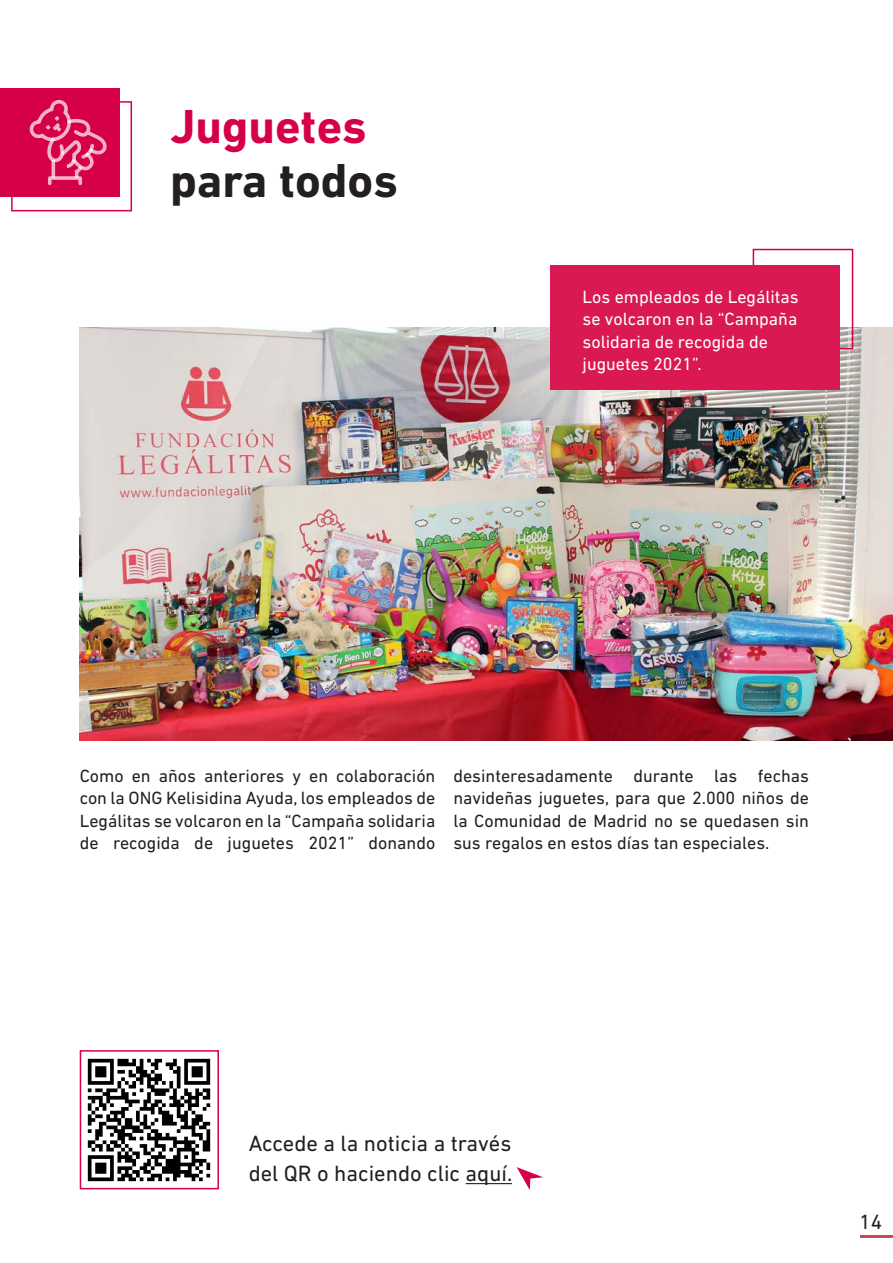
<style>
.page{position:relative;width:893px;height:1263px;background:#fff}
.page>*{position:absolute;margin:0;border:0;box-sizing:border-box;transform-origin:0 0}
.t1{font:700 48.6px "DIN Next LT Pro";color:#231f20}
.t2{font:700 48.6px "DIN Next LT Pro";color:#d60047}
.t3{font:22.5px "DIN Next LT Pro";color:#231f20}
.t4{font:21px "DIN Next LT Pro";color:#231f20}
.t5{font:18px/22.5px "DIN Next LT Pro";color:#231f20;text-align:justify}
.t6{font:18px/22.5px "DIN Next LT Pro";color:#fff}
</style>
<div class="page">
<img style="left:79px;top:1050px;width:140px;height:140px">
<svg style="left:517px;top:1167px;width:26px;height:23px"></svg>
<div style="left:0;top:88px;width:119px;height:109px;background:#d60047"></div>
<div style="left:11px;top:101px;width:121px;height:110px;border:2px solid #d90047"></div>
<hr style="left:466px;top:1183px;width:46px;height:1px;background:#231f20">
<img style="left:80px;top:328px;width:813px;height:412px">
<hr style="left:860px;top:1235px;width:33px;height:3px;background:#c74752">
<svg style="left:28px;top:100px;width:80px;height:86px"></svg>
<div style="left:753px;top:249px;width:100px;height:100px;border:2px solid #d60047"></div>
<div style="left:551px;top:266px;width:289px;height:124px;background:#da1952"></div>
<div style="left:80px;top:1050px;width:139px;height:139px;border:2px solid #d60047"></div>
<p class="t2" style="left:170px;top:98px;width:198px">Juguetes</p>
<p class="t1" style="left:170px;top:152px;width:229px">para todos</p>
<p class="t6" style="left:583px;top:285px;width:218px">Los empleados de Legálitas se volcaron en la “Campaña solidaria de recogida de juguetes 2021”.</p>
<p class="t5" style="left:80px;top:764px;width:357px">Como en años anteriores y en colaboración con la ONG Kelisidina Ayuda, los empleados de Legálitas se volcaron en la “Campaña solidaria de recogida de juguetes 2021” donando</p>
<p class="t5" style="left:453px;top:764px;width:357px">desinteresadamente durante las fechas navideñas juguetes, para que 2.000 niños de la Comunidad de Madrid no se quedasen sin sus regalos en estos días tan especiales.</p>
<p class="t3" style="left:249px;top:1131px;width:264px">Accede a la noticia a través</p>
<p class="t3" style="left:249px;top:1161px;width:265px">del QR o haciendo clic aquí.</p>
<p class="t4" style="left:859px;top:1210px;width:24px">14</p>
</div>
